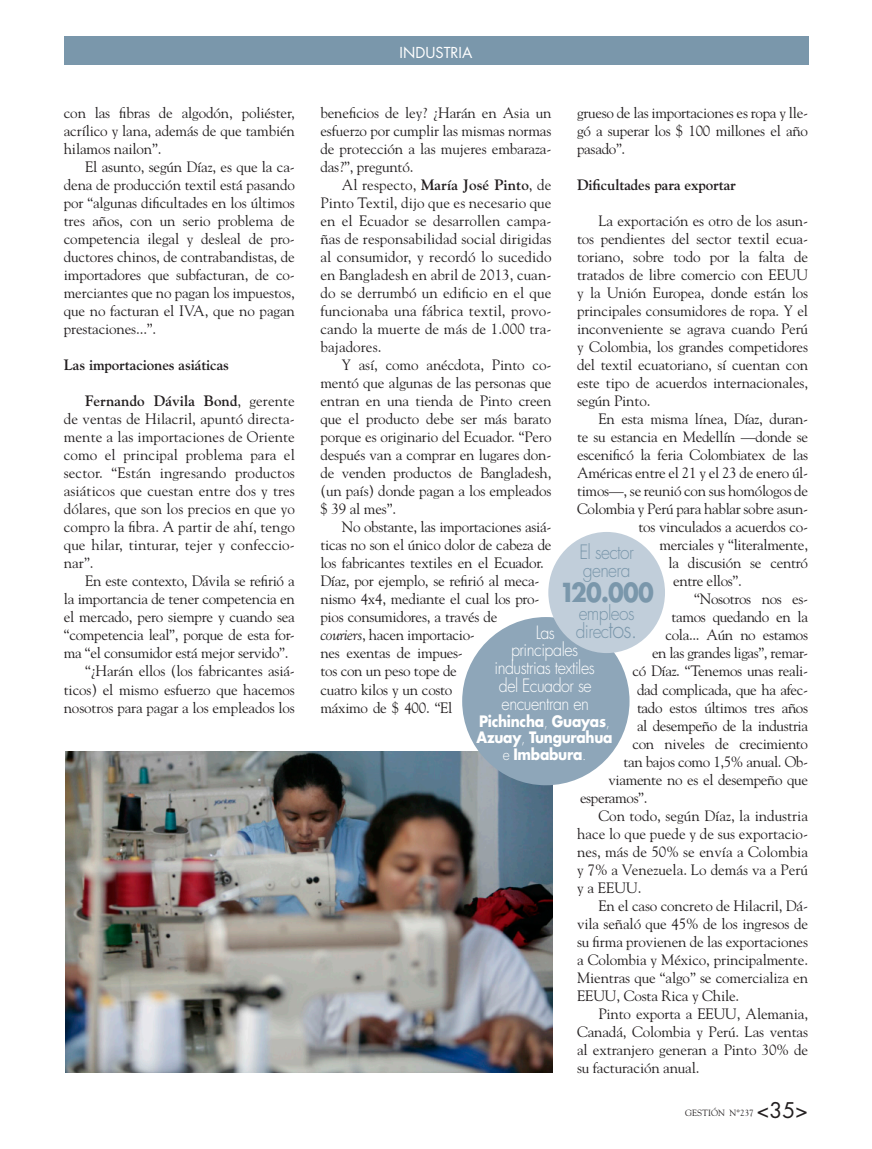
<style>
.page{position:relative;width:872px;height:1149px;background:#fff}
.page>*{position:absolute;margin:0;border:0;box-sizing:border-box;transform-origin:0 0}
.List_Paragraph{font:700 25.5px "Futura";letter-spacing:-.035em;color:#7a97ab;scale:.9 1}
.t1{font:21px "Futura";color:#231f20}
.List_Paragraph-2{font:300 19.35px "Futura";letter-spacing:-.035em;color:#7a97ab;scale:.9 1}
.List_Paragraph-3{font:300 17.85px/17.9px "Futura";letter-spacing:-.03em;color:#fff;text-align:center;scale:.9 1}
.List_Paragraph-4{font:700 15.3px/16.6px "Futura";letter-spacing:-.02em;color:#fff;text-align:center;scale:.9 1}
.t2{font:15px/18px "Goudy Std";letter-spacing:-.02em;color:#231f20;text-align:justify}
.t3{font:700 15px "Goudy Std";letter-spacing:-.01em;color:#231f20}
.t4{font:14.7px "Futura";color:#fff}
.t5{font:9px "Goudy Std";color:#231f20}
.s1{font-weight:700}
.s2{font-style:italic}
.s3{font-style:inherit}
.s4{font-size:24px}
.s5{font-weight:300}
</style>
<div class="page">
<div style="left:64px;top:36px;width:744px;height:28px;background:#7a97ab"></div>
<img style="left:65px;top:751px;width:488px;height:320px">
<div style="left:462px;top:617px;width:167px;height:168px;background:#8ea6b9;border-radius:50%"></div>
<div style="left:548px;top:531px;width:117px;height:122px;background:#c1ceda;border-radius:50%"></div>
<p class="t2" style="left:64px;top:104px;width:233px">con las fibras de algodón, poliéster, acrílico y lana, además de que también hilamos nailon”.</p>
<p class="t2" style="left:64px;top:158px;width:233px;text-indent:21px">El asunto, según Díaz, es que la ca&shy;dena de producción textil está pasando por “algunas dificultades en los últimos tres años, con un serio problema de competencia ilegal y desleal de pro&shy;ductores chinos, de contrabandistas, de importadores que subfacturan, de co&shy;merciantes que no pagan los impuestos, que no facturan el IVA, que no pagan prestaciones...”.</p>
<p class="t3" style="left:64px;top:356px;width:167px">Las importaciones asiáticas</p>
<p class="t2" style="left:64px;top:392px;width:233px;text-indent:21px"><span class="s1">Fernando Dávila Bond</span>, gerente de ventas de Hilacril, apuntó directa&shy;mente a las importaciones de Oriente como el principal problema para el sector. “Están ingresando productos asiáticos que cuestan entre dos y tres dólares, que son los precios en que yo compro la fibra. A partir de ahí, tengo que hilar, tinturar, tejer y confeccio&shy;nar”.</p>
<p class="t2" style="left:64px;top:572px;width:233px;text-indent:21px">En este contexto, Dávila se refirió a la importancia de tener competencia en el mercado, pero siempre y cuando sea “competencia leal”, porque de esta for&shy;ma “el consumidor está mejor servido”.</p>
<p class="t2" style="left:64px;top:662px;width:233px;text-indent:21px">“¿Harán ellos (los fabricantes asiá&shy;ticos) el mismo esfuerzo que hacemos nosotros para pagar a los empleados los</p>
<p class="t4" style="left:399px;top:43px;width:74px">INDUSTRIA</p>
<p class="t2" style="left:320px;top:104px;width:232px">beneficios de ley? ¿Harán en Asia un esfuerzo por cumplir las mismas normas de protección a las mujeres embaraza&shy;das?”, preguntó.</p>
<p class="t2" style="left:320px;top:176px;width:232px;text-indent:21px">Al respecto, <span class="s1">María José Pinto</span>, de Pinto Textil, dijo que es necesario que en el Ecuador se desarrollen campa&shy;ñas de responsabilidad social dirigidas al consumidor, y recordó lo sucedido en Bangladesh en abril de 2013, cuan&shy;do se derrumbó un edificio en el que funcionaba una fábrica textil, provo&shy;cando la muerte de más de 1.000 tra&shy;bajadores.</p>
<p class="t2" style="left:320px;top:356px;width:232px;text-indent:21px">Y así, como anécdota, Pinto co&shy;mentó que algunas de las personas que entran en una tienda de Pinto creen que el producto debe ser más barato porque es originario del Ecuador. “Pero después van a comprar en lugares don&shy;de venden productos de Bangladesh, (un país) donde pagan a los empleados $ 39 al mes”.</p>
<p class="t2" style="left:320px;top:518px;width:233px;text-align:left;text-indent:21px">No obstante, las importaciones asiá&shy;ticas no son el único dolor de cabeza de los fabricantes textiles en el Ecuador.<br>Díaz, por ejemplo, se refirió al meca&shy;nismo 4x4, mediante el cual los pro&shy;pios consumidores, a través de<br><span class="s2">couriers</span>, hacen importacio-<br>nes exentas de impues-<br>tos con un peso tope de<br>cuatro kilos y un costo<br>máximo de $ 400. “El</p>
<p class="t2" style="left:577px;top:104px;width:232px">grueso de las importaciones es ropa y lle&shy;gó a superar los $ 100 millones el año pasado”.</p>
<p class="t3" style="left:577px;top:176px;width:160px">Dificultades para exportar</p>
<p class="t2" style="left:577px;top:212px;width:232px;text-indent:21px">La exportación es otro de los asun&shy;tos pendientes del sector textil ecua&shy;toriano, sobre todo por la falta de tratados de libre comercio con EEUU y la Unión Europea, donde están los principales consumidores de ropa. Y el inconveniente se agrava cuando Perú y Colombia, los grandes competidores del textil ecuatoriano, sí cuentan con este tipo de acuerdos internacionales, según Pinto.</p>
<p class="t2" style="left:598px;top:410px;width:211px">En esta misma línea, Díaz, duran-</p>
<p class="t2" style="left:577px;top:428px;width:232px">te su estancia en Medellín —donde se</p>
<p class="t2" style="left:577px;top:446px;width:232px">escenificó la feria Colombiatex de las</p>
<p class="t2" style="left:577px;top:464px;width:232px">Américas entre el 21 y el 23 de enero úl-</p>
<p class="t2" style="left:577px;top:482px;width:232px">timos—, se reunió con sus homólogos de</p>
<p class="t2" style="left:577px;top:500px;width:232px">Colombia y Perú para hablar sobre asun-</p>
<p class="t2" style="left:638px;top:518px;width:171px">tos vinculados a acuerdos co-</p>
<p class="t2" style="left:659px;top:536px;width:150px">merciales y “literalmente,</p>
<p class="t2" style="left:668px;top:554px;width:141px">la discusión se centró</p>
<p class="t2" style="left:673px;top:572px;width:70px">entre ellos”.</p>
<p class="t2" style="left:694px;top:590px;width:115px">“Nosotros nos es-</p>
<p class="t2" style="left:671px;top:608px;width:138px">tamos quedando en la</p>
<p class="t2" style="left:665px;top:626px;width:144px">cola... Aún no estamos</p>
<p class="t2" style="left:652px;top:644px;width:158px">en las grandes ligas”, remar-</p>
<p class="t2" style="left:632px;top:662px;width:177px">có Díaz. “Tenemos unas reali-</p>
<p class="t2" style="left:637px;top:680px;width:173px">dad complicada, que ha afec-</p>
<p class="t2" style="left:637px;top:698px;width:173px">tado estos últimos tres años</p>
<p class="t2" style="left:637px;top:716px;width:172px">al desempeño de la industria</p>
<p class="t2" style="left:632px;top:734px;width:177px">con niveles de crecimiento</p>
<p class="t2" style="left:623px;top:752px;width:186px">tan bajos como 1,5% anual. Ob-</p>
<p class="t2" style="left:608px;top:770px;width:201px">viamente no es el desempeño que</p>
<p class="t2" style="left:580px;top:788px;width:69px">esperamos”.</p>
<p class="t2" style="left:577px;top:806px;width:232px;text-indent:21px">Con todo, según Díaz, la industria hace lo que puede y de sus exportacio&shy;nes, más de 50% se envía a Colombia y 7% a Venezuela. Lo demás va a Perú y a EEUU.</p>
<p class="t2" style="left:577px;top:896px;width:232px;text-indent:21px">En el caso concreto de Hilacril, Dá&shy;vila señaló que 45% de los ingresos de su firma provienen de las exportaciones a Colombia y México, principalmente.<br>Mientras que “algo” se comercializa en EEUU, Costa Rica y Chile.</p>
<p class="t2" style="left:577px;top:1004px;width:232px;text-indent:21px">Pinto exporta a EEUU, Alemania, Canadá, Colombia y Perú. Las ventas al extranjero generan a Pinto 30% de su facturación anual.</p>
<p class="t5" style="left:685px;top:1107px;width:70px">GESTIÓN N°237</p>
<p class="t1" style="left:756px;top:1095px;width:53px">&lt;<span class="s3">35</span>&gt;</p>
<p class="List_Paragraph-2" style="left:579px;top:539px;width:62px">El sector</p>
<p class="List_Paragraph-2" style="left:583px;top:557px;width:54px">genera</p>
<p class="List_Paragraph" style="left:559px;top:574px;width:106px">120.000</p>
<p class="List_Paragraph-2" style="left:578px;top:600px;width:64px">empleos</p>
<p class="List_Paragraph-2" style="left:576px;top:618px;width:70px">direc<span class="s4">tos.</span></p>
<p class="List_Paragraph-3" style="left:494px;top:623px;width:113px">Las<br>principales industrias textiles</p>
<p class="List_Paragraph-3" style="left:499px;top:676px;width:105px;text-align:left">del Ecuador se encuentran en</p>
<p class="List_Paragraph-4" style="left:476px;top:712px;width:153px">Pichincha<span class="s5">,</span> Guayas<span class="s5">,<br></span>Azuay<span class="s5">,</span> Tungurahua <span class="s5">e</span> Imbabura<span class="s5">.</span></p>
</div>
